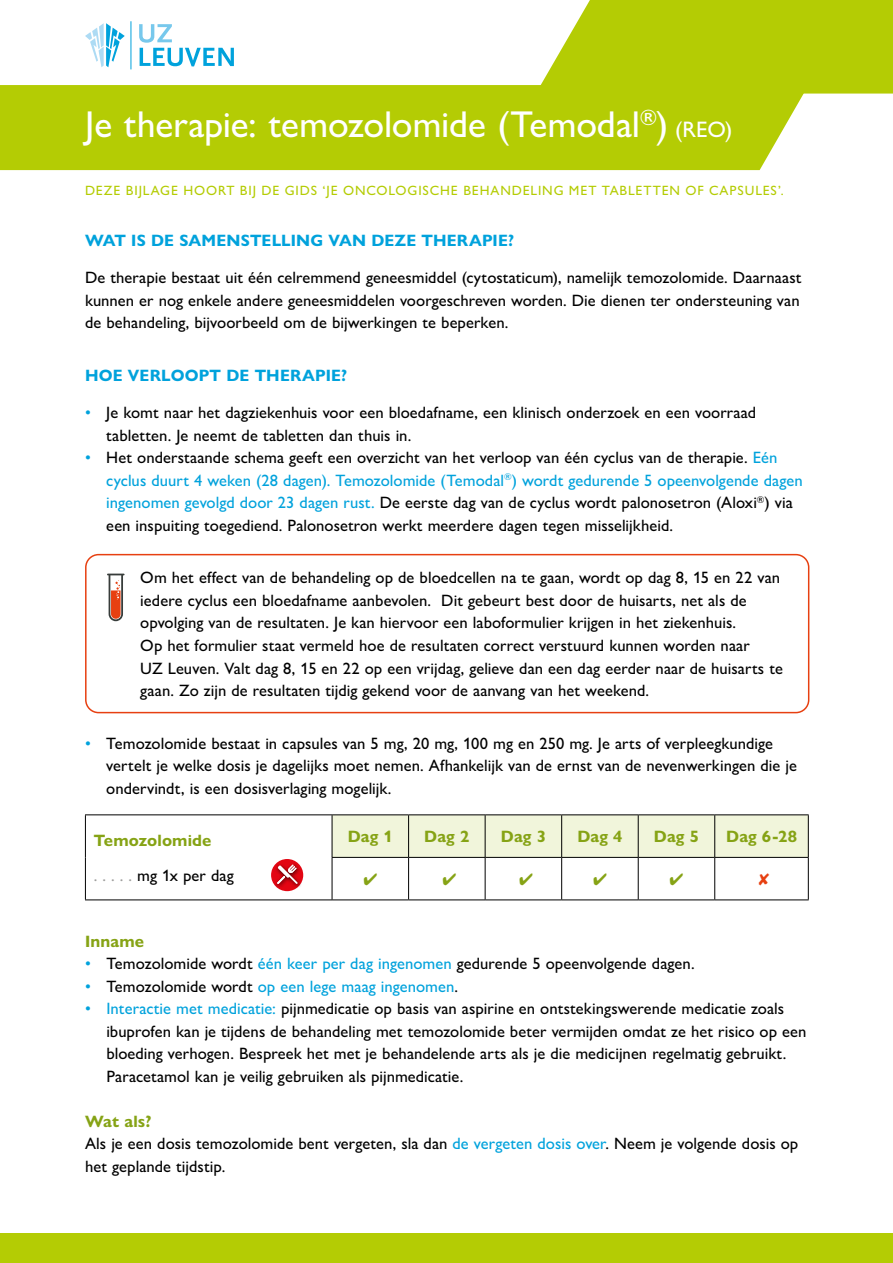
<style>
.page{position:relative;width:893px;height:1263px;background:#fff}
.page>*{position:absolute;margin:0;border:0;box-sizing:border-box;transform-origin:0 0}
.t1{font:500 37.5px "Gill Sans Nova";letter-spacing:-.005em;color:#fff}
.t2{font:500 16.5px/22.5px "Gill Sans Nova";letter-spacing:.005em;color:#000}
.t3{font:700 16.5px/34.5px "Gill Sans Nova";letter-spacing:.01em;color:#86a315}
.t4{font:700 16.5px "Gill Sans Nova";letter-spacing:.01em;color:#00a2dc}
.t5{font:500 16.5px "Gill Sans Nova";color:#00a2dc}
.t6{font:500 13.5px "Gill Sans Nova";letter-spacing:.065em;color:#b4cc04}
.s1{font-size:22.5px}
.s2{color:#00a2dc}
.s3{font-weight:500;color:#9d9d9c}
.s4{font-weight:500;color:#000}
.s5{color:#000}
.s6{font-weight:700;color:#86a315}
</style>
<div class="page">
<div style="left:0;top:85px;width:804px;height:85px;background:#b4cc04"></div>
<svg style="left:536px;top:0;width:357px;height:94px;background:#b9cf16"></svg>
<div style="left:0;top:1233px;width:893px;height:30px;background:#b4cc04"></div>
<hr style="left:130px;top:21px;width:1px;height:48px;background:#00a2dc">
<svg style="left:139px;top:24px;width:95px;height:42px"></svg>
<svg style="left:85px;top:23px;width:40px;height:44px"></svg>
<div style="left:333px;top:815px;width:475px;height:42px;background:#f1f5db"></div>
<hr style="left:85px;top:814px;width:247px;height:1px;background:#000">
<hr style="left:85px;top:815px;width:1px;height:42px;background:#000">
<hr style="left:332px;top:814px;width:77px;height:1px;background:#000">
<hr style="left:332px;top:815px;width:1px;height:42px;background:#000">
<hr style="left:409px;top:814px;width:76px;height:1px;background:#000">
<hr style="left:408px;top:815px;width:1px;height:42px;background:#000">
<hr style="left:485px;top:814px;width:77px;height:1px;background:#000">
<hr style="left:485px;top:815px;width:1px;height:42px;background:#000">
<hr style="left:562px;top:814px;width:76px;height:1px;background:#000">
<hr style="left:561px;top:815px;width:1px;height:42px;background:#000">
<hr style="left:638px;top:814px;width:77px;height:1px;background:#000">
<hr style="left:638px;top:815px;width:1px;height:42px;background:#000">
<hr style="left:715px;top:814px;width:94px;height:1px;background:#000">
<hr style="left:714px;top:815px;width:1px;height:42px;background:#000">
<hr style="left:808px;top:815px;width:1px;height:42px;background:#000">
<hr style="left:85px;top:857px;width:1px;height:42px;background:#000">
<hr style="left:332px;top:857px;width:77px;height:1px;background:#000">
<hr style="left:332px;top:858px;width:1px;height:41px;background:#000">
<hr style="left:409px;top:857px;width:76px;height:1px;background:#000">
<hr style="left:408px;top:858px;width:1px;height:41px;background:#000">
<hr style="left:485px;top:857px;width:77px;height:1px;background:#000">
<hr style="left:485px;top:858px;width:1px;height:41px;background:#000">
<hr style="left:562px;top:857px;width:76px;height:1px;background:#000">
<hr style="left:561px;top:858px;width:1px;height:41px;background:#000">
<hr style="left:638px;top:857px;width:77px;height:1px;background:#000">
<hr style="left:638px;top:858px;width:1px;height:41px;background:#000">
<hr style="left:715px;top:857px;width:94px;height:1px;background:#000">
<hr style="left:714px;top:858px;width:1px;height:41px;background:#000">
<hr style="left:808px;top:858px;width:1px;height:41px;background:#000">
<hr style="left:85px;top:899px;width:247px;height:1px;background:#000">
<hr style="left:332px;top:899px;width:77px;height:1px;background:#000">
<hr style="left:409px;top:899px;width:76px;height:1px;background:#000">
<hr style="left:485px;top:899px;width:77px;height:1px;background:#000">
<hr style="left:562px;top:899px;width:76px;height:1px;background:#000">
<hr style="left:638px;top:899px;width:77px;height:1px;background:#000">
<hr style="left:715px;top:899px;width:94px;height:1px;background:#000">
<svg style="left:271px;top:859px;width:32px;height:32px"></svg>
<div style="left:275px;top:862px;width:27px;height:27px;background:#000;opacity:.75"></div>
<svg style="left:277px;top:864px;width:21px;height:20px"></svg>
<div style="left:85px;top:554px;width:724px;height:159px;border:2px solid #e74011;border-radius:13px"></div>
<svg style="left:107px;top:574px;width:18px;height:47px"></svg>
<h1 class="t1" style="left:85px;top:102px;width:649px">Je therapie: temozolomide (Temodal<sup>®</sup>) <span class="s1">(REO)</span></h1>
<p class="t6" style="left:85px;top:182px;width:700px">DEZE BIJLAGE HOORT BIJ DE GIDS ‘JE ONCOLOGISCHE BEHANDELING MET TABLETTEN OF CAPSULES’.</p>
<p class="t4" style="left:85px;top:230px;width:431px">WAT IS DE SAMENSTELLING VAN DEZE THERAPIE?</p>
<p class="t2" style="left:85px;top:266px;width:718px;text-align:justify">De therapie bestaat uit één celremmend geneesmiddel (cytostaticum), namelijk temozolomide. Daarnaast kunnen er nog enkele andere geneesmiddelen voorgeschreven worden. Die dienen ter ondersteuning van de behandeling, bijvoorbeeld om de bijwerkingen te beperken.</p>
<p class="t4" style="left:85px;top:365px;width:264px">HOE VERLOOPT DE THERAPIE?</p>
<p class="t2" style="left:106px;top:401px;width:652px;text-indent:-21px"><span class="s2">•</span> Je komt naar het dagziekenhuis voor een bloedafname, een klinisch onderzoek en een voorraad tabletten. Je neemt de tabletten dan thuis in.</p>
<p class="t2" style="left:106px;top:446px;width:698px;text-indent:-21px"><span class="s2">•</span> Het onderstaande schema geeft een overzicht van het verloop van één cyclus van de therapie. <span class="s2">Eén cyclus duurt 4 weken (28 dagen). Temozolomide (Temodal</span><sup>®</sup><span class="s2">) wordt gedurende 5 opeenvolgende dagen ingenomen gevolgd door 23 dagen rust.</span> De eerste dag van de cyclus wordt palonosetron (Aloxi<sup>®</sup>) via een inspuiting toegediend. Palonosetron werkt meerdere dagen tegen misselijkheid.</p>
<p class="t2" style="left:140px;top:566px;width:644px">Om het effect van de behandeling op de bloedcellen na te gaan, wordt op dag 8, 15 en 22 van iedere cyclus een bloedafname aanbevolen. Dit gebeurt best door de huisarts, net als de opvolging van de resultaten. Je kan hiervoor een laboformulier krijgen in het ziekenhuis.<br>Op het formulier staat vermeld hoe de resultaten correct verstuurd kunnen worden naar<br>UZ Leuven. Valt dag 8, 15 en 22 op een vrijdag, gelieve dan een dag eerder naar de huisarts te gaan. Zo zijn de resultaten tijdig gekend voor de aanvang van het weekend.</p>
<p class="t2" style="left:106px;top:731px;width:692px;text-indent:-21px"><span class="s2">•</span> Temozolomide bestaat in capsules van 5 mg, 20 mg, 100 mg en 250 mg. Je arts of verpleegkundige vertelt je welke dosis je dagelijks moet nemen. Afhankelijk van de ernst van de nevenwerkingen die je ondervindt, is een dosisverlaging mogelijk.</p>
<p class="t3" style="left:94px;top:823px;width:141px">Temozolomide<br><span class="s3">. . . . .</span> <span class="s4">mg 1x per dag</span></p>
<p class="t3" style="left:348px;top:819px;width:47px">Dag 1</p>
<p class="t3" style="left:424px;top:819px;width:47px">Dag 2</p>
<p class="t3" style="left:501px;top:819px;width:47px">Dag 3</p>
<p class="t3" style="left:577px;top:819px;width:47px">Dag 4</p>
<p class="t3" style="left:654px;top:819px;width:47px">Dag 5</p>
<p class="t3" style="left:726px;top:819px;width:72px">Dag 6-28</p>
<p class="t3" style="left:85px;top:924px;width:61px">Inname</p>
<p class="t2" style="left:85px;top:952px;width:611px"><span class="s2">•</span> Temozolomide wordt <span class="s2">één keer per dag ingenomen</span> gedurende 5 opeenvolgende dagen.</p>
<p class="t5" style="left:85px;top:976px;width:375px">• <span class="s5">Temozolomide wordt</span> op een lege maag ingenomen<span class="s5">.</span></p>
<p class="t2" style="left:106px;top:997px;width:702px;text-indent:-21px"><span class="s2">• Interactie met medicatie:</span> pijnmedicatie op basis van aspirine en ontstekingswerende medicatie zoals ibuprofen kan je tijdens de behandeling met temozolomide beter vermijden omdat ze het risico op een bloeding verhogen. Bespreek het met je behandelende arts als je die medicijnen regelmatig gebruikt.<br>Paracetamol kan je veilig gebruiken als pijnmedicatie.</p>
<p class="t2" style="left:85px;top:1110px;width:715px"><span class="s6">Wat als?<br></span>Als je een dosis temozolomide bent vergeten, sla dan <span class="s2">de vergeten dosis over</span>. Neem je volgende dosis op het geplande tijdstip.</p>
</div>
